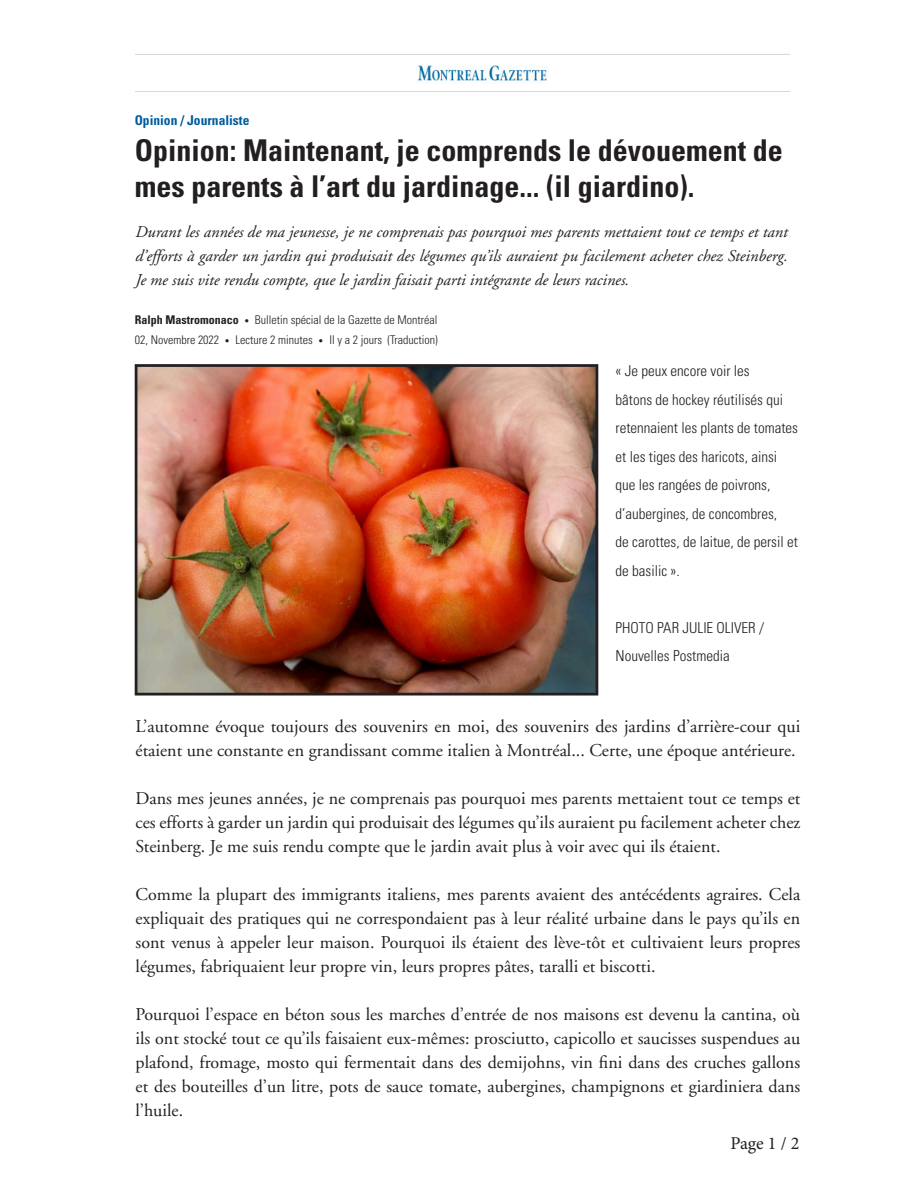
<style>
.page{position:relative;width:918px;height:1188px;background:#fff}
.page>*{position:absolute;margin:0;border:0;box-sizing:border-box;transform-origin:0 0}
.t1{font:700 condensed 30px/36px "Univers";color:#231f20}
.t2{font:18px/24px "Adobe Garamond";color:#231f20;text-align:justify}
.t3{font:18px "Minion Pro";color:#231f20}
.t4{font:italic 16.5px/24px "Adobe Garamond";color:#231f20;text-align:justify}
.t5{font:300 condensed 15px/28.5px "Univers";color:#231f20}
.t6{font:700 condensed 13.5px "Univers";color:#005c9d}
.t7{font:300 condensed 12px "Univers";color:#231f20}
.s1{font-weight:700}
.s2{font-size:9px}
</style>
<div class="page">
<img style="left:136px;top:54px;width:654px;height:38px">
<img style="left:139px;top:368px;width:455px;height:324px">
<div style="left:135px;top:364px;width:463px;height:332px;border:3px solid #231f20"></div>
<p class="t6" style="left:135px;top:112px;width:116px">Opinion / Journaliste</p>
<p class="t1" style="left:135px;top:132px;width:650px">Opinion: Maintenant, je comprends le dévouement de mes parents à l’art du jardinage... (il giardino).</p>
<p class="t4" style="left:135px;top:221px;width:654px">Durant les années de ma jeunesse, je ne comprenais pas pourquoi mes parents mettaient tout ce temps et tant d’efforts à garder un jardin qui produisait des légumes qu’ils auraient pu facilement acheter chez Steinberg.<br>Je me suis vite rendu compte, que le jardin faisait parti intégrante de leurs racines.</p>
<p class="t7" style="left:135px;top:312px;width:304px"><span class="s1">Ralph Mastromonaco</span> <span class="s2">•</span> Bulletin spécial de la Gazette de Montréal</p>
<p class="t7" style="left:135px;top:332px;width:305px">02, Novembre 2022 <span class="s2">•</span> Lecture 2 minutes <span class="s2">•</span> Il y a 2 jours (Traduction)</p>
<p class="t5" style="left:616px;top:357px;width:184px">« Je peux encore voir les<br>bâtons de hockey réutilisés qui retennaient les plants de tomates et les tiges des haricots, ainsi que les rangées de poivrons, d’aubergines, de concombres,<br>de carottes, de laitue, de persil et de basilic ».</p>
<p class="t5" style="left:616px;top:613px;width:150px">PHOTO PAR JULIE OLIVER /<br>Nouvelles Postmedia</p>
<p class="t2" style="left:136px;top:715px;width:666px">L’automne évoque toujours des souvenirs en moi, des souvenirs des jardins d’arrière-cour qui étaient une constante en grandissant comme italien à Montréal... Certe, une époque antérieure.</p>
<p class="t2" style="left:136px;top:787px;width:666px">Dans mes jeunes années, je ne comprenais pas pourquoi mes parents mettaient tout ce temps et ces efforts à garder un jardin qui produisait des légumes qu’ils auraient pu facilement acheter chez Steinberg. Je me suis rendu compte que le jardin avait plus à voir avec qui ils étaient.</p>
<p class="t2" style="left:136px;top:883px;width:666px">Comme la plupart des immigrants italiens, mes parents avaient des antécédents agraires. Cela expliquait des pratiques qui ne correspondaient pas à leur réalité urbaine dans le pays qu’ils en sont venus à appeler leur maison. Pourquoi ils étaient des lève-tôt et cultivaient leurs propres légumes, fabriquaient leur propre vin, leurs propres pâtes, taralli et biscotti.</p>
<p class="t2" style="left:136px;top:1003px;width:666px">Pourquoi l’espace en béton sous les marches d’entrée de nos maisons est devenu la cantina, où ils ont stocké tout ce qu’ils faisaient eux-mêmes: prosciutto, capicollo et saucisses suspendues au plafond, fromage, mosto qui fermentait dans des demijohns, vin fini dans des cruches gallons et des bouteilles d’un litre, pots de sauce tomate, aubergines, champignons et giardiniera dans l’huile.</p>
<p class="t3" style="left:730px;top:1131px;width:70px">Page 1 / 2</p>
</div>
